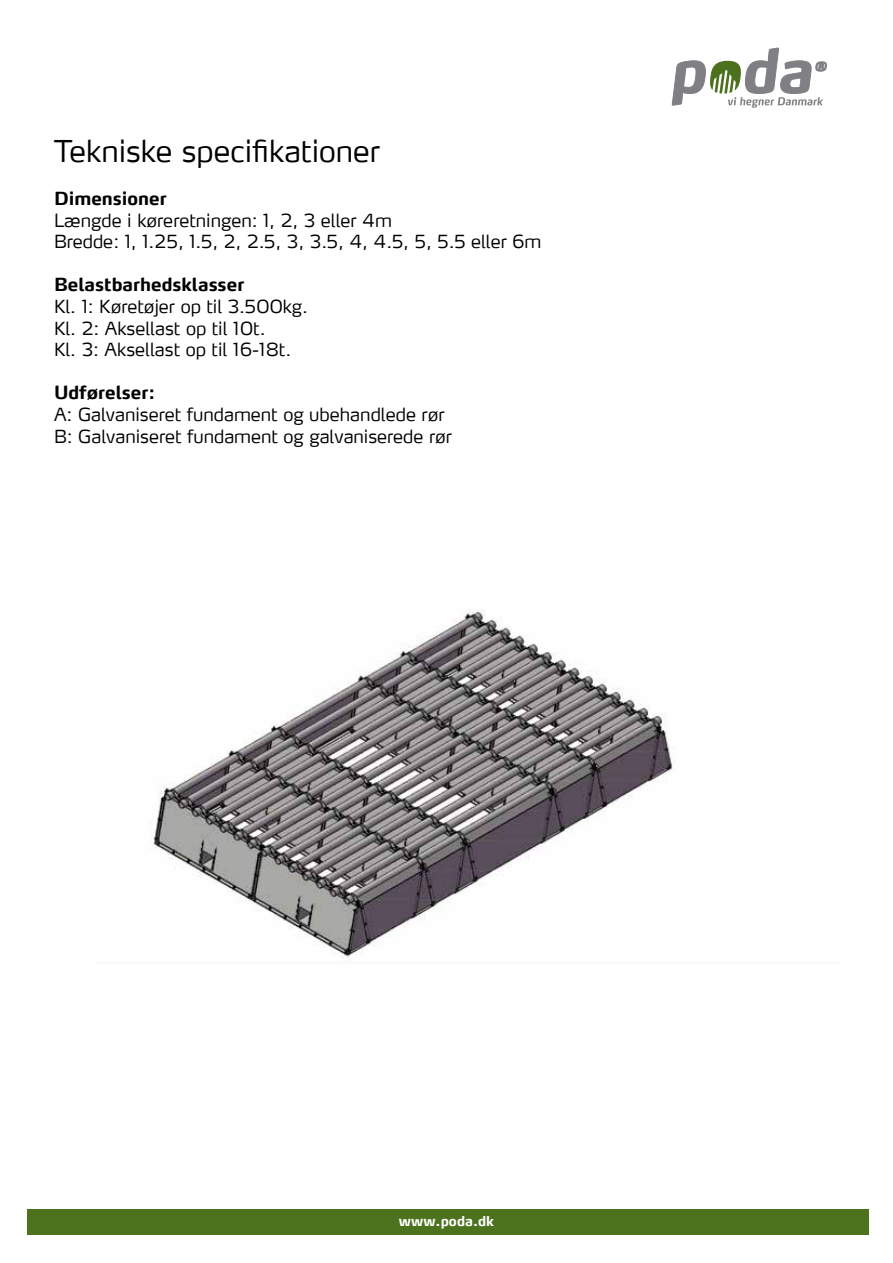
<style>
.page{position:relative;width:893px;height:1263px;background:#fff}
.page>*{position:absolute;margin:0;border:0;box-sizing:border-box;transform-origin:0 0}
.t1{font:300 30px "Max LF";color:#000}
.t2{font:300 18px/21.6px "Max LF";color:#000}
.t3{font:700 18px "Max LF";color:#000}
.t4{font:700 13.5px "Max";letter-spacing:.005em;color:#fff}
</style>
<div class="page">
<div style="left:27px;top:1209px;width:842px;height:25px;background:#4c721d"></div>
<svg style="left:672px;top:48px;width:155px;height:60px"></svg>
<img style="left:149px;top:609px;width:527px;height:355px">
<h1 class="t1" style="left:54px;top:132px;width:328px">Tekniske specifikationer</h1>
<p class="t3" style="left:54px;top:187px;width:114px">Dimensioner</p>
<p class="t2" style="left:54px;top:209px;width:489px">Længde i køreretningen: 1, 2, 3 eller 4m<br>Bredde: 1, 1.25, 1.5, 2, 2.5, 3, 3.5, 4, 4.5, 5, 5.5 eller 6m</p>
<p class="t3" style="left:54px;top:273px;width:192px">Belastbarhedsklasser</p>
<p class="t2" style="left:54px;top:295px;width:256px">Kl. 1: Køretøjer op til 3.500kg.<br>Kl. 2: Aksellast op til 10t.<br>Kl. 3: Aksellast op til 16-18t.</p>
<p class="t3" style="left:54px;top:381px;width:103px">Udførelser:</p>
<p class="t2" style="left:54px;top:403px;width:400px">A: Galvaniseret fundament og ubehandlede rør<br>B: Galvaniseret fundament og galvaniserede rør</p>
<p class="t4" style="left:399px;top:1213px;width:97px">www.poda.dk</p>
</div>
